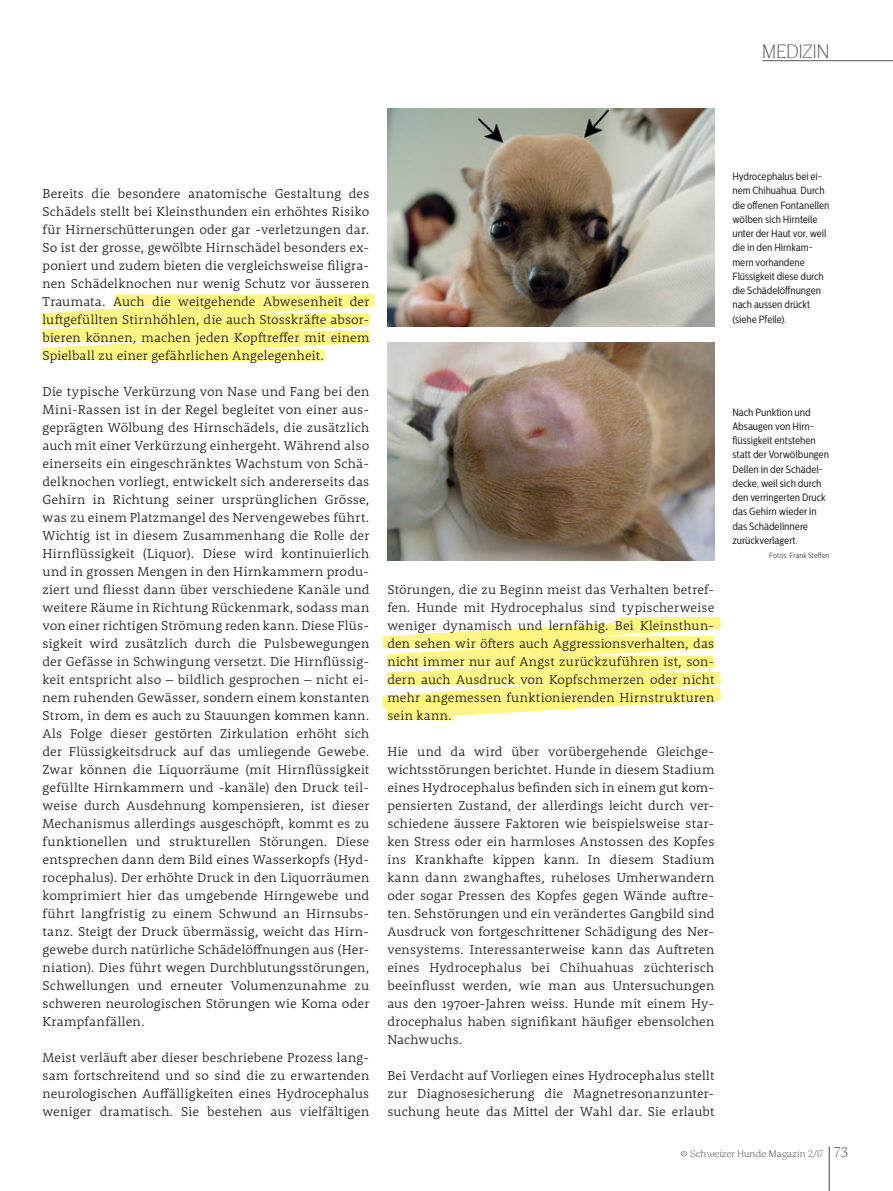
<style>
.page{position:relative;width:893px;height:1191px;background:#fff}
.page>*{position:absolute;margin:0;border:0;box-sizing:border-box;transform-origin:0 0}
.t1{font:200 18px "Caturrita";letter-spacing:.02em;color:#57585a}
.t2{font:300 13.2px/18px "Rooney Pro";letter-spacing:.01em;color:#231f20;text-align:justify}
.t3{font:10.5px/14.2px "Centrale Sans Cnd";letter-spacing:-.005em;color:#231f20}
.t4{font:200 9px "Caturrita";letter-spacing:.01em;color:#3e3e3f;scale:1.1 1}
.t5{font:300 7.5px "Centrale Sans Cnd";letter-spacing:.02em;color:#231f20}
.s1{font-size:13.5px}
</style>
<div class="page">
<img style="left:387px;top:108px;width:327px;height:180px">
<img style="left:387px;top:368px;width:327px;height:192px">
<hr style="left:762px;top:60px;width:131px;height:1px;background:#57585a">
<hr style="left:829px;top:1146px;width:1px;height:45px;background:#3e3e3f">
<svg style="left:382px;top:616px;width:339px;height:105px"></svg>
<svg style="left:42px;top:288px;width:673px;height:80px"></svg>
<h1 class="t1" style="left:762px;top:41px;width:69px">MEDIZIN</h1>
<p class="t2" style="left:43px;top:184px;width:328px">Bereits die besondere anatomische Gestaltung des Schädels stellt bei Kleinsthunden ein erhöhtes Risiko für Hirnerschütterungen oder gar -verletzungen dar.<br>So ist der grosse, gewölbte Hirnschädel besonders ex&shy;poniert und zudem bieten die vergleichsweise filigra&shy;nen Schädelknochen nur wenig Schutz vor äusseren Traumata. Auch die weitgehende Abwesenheit der luftgefüllten Stirnhöhlen, die auch Stosskräfte absor&shy;bieren können, machen jeden Kopftreffer mit einem Spielball zu einer gefährlichen Angelegenheit.</p>
<p class="t2" style="left:43px;top:382px;width:328px">Die typische Verkürzung von Nase und Fang bei den Mini-Rassen ist in der Regel begleitet von einer aus&shy;geprägten Wölbung des Hirnschädels, die zusätzlich auch mit einer Verkürzung einhergeht. Während also einerseits ein eingeschränktes Wachstum von Schä&shy;delknochen vorliegt, entwickelt sich andererseits das Gehirn in Richtung seiner ursprünglichen Grösse, was zu einem Platzmangel des Nervengewebes führt.<br>Wichtig ist in diesem Zusammenhang die Rolle der Hirnflüssigkeit (Liquor). Diese wird kontinuierlich und in grossen Mengen in den Hirnkammern produ&shy;ziert und fliesst dann über verschiedene Kanäle und weitere Räume in Richtung Rückenmark, sodass man von einer richtigen Strömung reden kann. Diese Flüs&shy;sigkeit wird zusätzlich durch die Pulsbewegungen der Gefässe in Schwingung versetzt. Die Hirnflüssig&shy;keit entspricht also – bildlich gesprochen – nicht ei&shy;nem ruhenden Gewässer, sondern einem konstanten Strom, in dem es auch zu Stauungen kommen kann.<br>Als Folge dieser gestörten Zirkulation erhöht sich der Flüssigkeitsdruck auf das umliegende Gewebe.<br>Zwar können die Liquorräume (mit Hirnflüssigkeit gefüllte Hirnkammern und -kanäle) den Druck teil&shy;weise durch Ausdehnung kompensieren, ist dieser Mechanismus allerdings ausgeschöpft, kommt es zu funktionellen und strukturellen Störungen. Diese entsprechen dann dem Bild eines Wasserkopfs (Hyd&shy;rocephalus). Der erhöhte Druck in den Liquorräumen komprimiert hier das umgebende Hirngewebe und führt langfristig zu einem Schwund an Hirnsubs&shy;tanz. Steigt der Druck übermässig, weicht das Hirn&shy;gewebe durch natürliche Schädelöffnungen aus (Her&shy;niation). Dies führt wegen Durchblutungsstörungen, Schwellungen und erneuter Volumenzunahme zu schweren neurologischen Störungen wie Koma oder Krampfanfällen.</p>
<p class="t2" style="left:43px;top:1048px;width:328px">Meist verläuft aber dieser beschriebene Prozess lang&shy;sam fortschreitend und so sind die zu erwartenden neurologischen Auffälligkeiten eines Hydrocephalus weniger dramatisch. Sie bestehen aus vielfältigen</p>
<p class="t3" style="left:732px;top:169px;width:98px">Hydrocephalus bei ei&shy;nem Chihuahua. Durch die offenen Fontanellen wölben sich Hirnteile unter der Haut vor, weil die in den Hirnkam&shy;mern vorhandene<br>Flüssigkeit diese durch die Schädelöffnungen nach aussen drückt (siehe Pfeile).</p>
<p class="t2" style="left:387px;top:580px;width:328px">Störungen, die zu Beginn meist das Verhalten betref&shy;fen. Hunde mit Hydrocephalus sind typischerweise weniger dynamisch und lernfähig. Bei Kleinsthun&shy;den sehen wir öfters auch Aggressionsverhalten, das nicht immer nur auf Angst zurückzuführen ist, son&shy;dern auch Ausdruck von Kopfschmerzen oder nicht mehr angemessen funktionierenden Hirnstrukturen sein kann.</p>
<p class="t2" style="left:387px;top:742px;width:328px">Hie und da wird über vorübergehende Gleichge&shy;wichtsstörungen berichtet. Hunde in diesem Stadium eines Hydrocephalus befinden sich in einem gut kom&shy;pensierten Zustand, der allerdings leicht durch ver&shy;schiedene äussere Faktoren wie beispielsweise star&shy;ken Stress oder ein harmloses Anstossen des Kopfes ins Krankhafte kippen kann. In diesem Stadium kann dann zwanghaftes, ruheloses Umherwandern oder sogar Pressen des Kopfes gegen Wände auftre&shy;ten. Sehstörungen und ein verändertes Gangbild sind Ausdruck von fortgeschrittener Schädigung des Ner&shy;vensystems. Interessanterweise kann das Auftreten eines Hydrocephalus bei Chihuahuas züchterisch beeinflusst werden, wie man aus Untersuchungen aus den 1970er-Jahren weiss. Hunde mit einem Hy&shy;drocephalus haben signifikant häufiger ebensolchen Nachwuchs.</p>
<p class="t2" style="left:387px;top:1066px;width:328px">Bei Verdacht auf Vorliegen eines Hydrocephalus stellt zur Diagnosesicherung die Magnetresonanzunter&shy;suchung heute das Mittel der Wahl dar. Sie erlaubt</p>
<p class="t3" style="left:732px;top:405px;width:98px">Nach Punktion und<br>Absaugen von Hirn&shy;flüssigkeit entstehen statt der Vorwölbungen<br>Dellen in der Schädel&shy;decke, weil sich durch den verringerten Druck das Gehirn wieder in das Schädelinnere zurückverlagert.</p>
<p class="t5" style="left:769px;top:551px;width:62px">Fotos: Frank Steffen</p>
<p class="t4" style="left:681px;top:1148px;width:154px">© Schweizer Hunde Magazin 2/17 <span class="s1">73</span></p>
</div>
